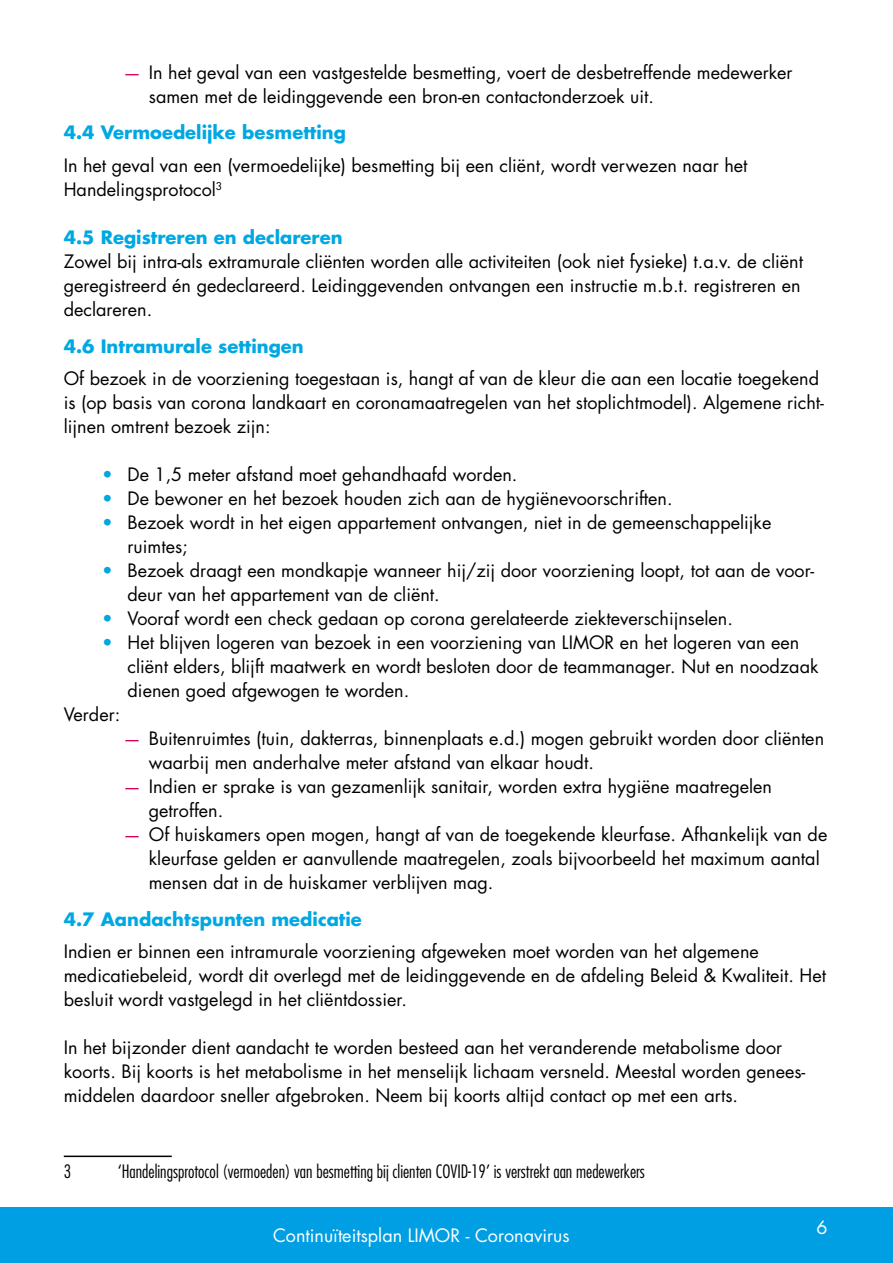
<style>
.page{position:relative;width:893px;height:1263px;background:#fff}
.page>*{position:absolute;margin:0;border:0;box-sizing:border-box;transform-origin:0 0}
.t1{font:18px/24px "Futura Std";color:#000}
.t2{font:700 18px "Futura Std";color:#00a8e3}
.t3{font:300 condensed 18px "Futura Std";color:#000}
.t4{font:18px "Futura Std";color:#fff}
.s1{color:#d5035e}
.s2{color:#00a8e3}
</style>
<div class="page">
<div style="left:0;top:1208px;width:893px;height:55px;background:#009fe3"></div>
<hr style="left:64px;top:1155px;width:108px;height:2px;background:#000">
<p class="t1" style="left:149px;top:60px;width:645px;text-indent:-26px"><span class="s1">—</span> In het geval van een vastgestelde besmetting, voert de desbetreffende medewerker samen met de leidinggevende een bron-en contactonderzoek uit.</p>
<p class="t2" style="left:64px;top:121px;width:284px">4.4 Vermoedelijke besmetting</p>
<p class="t1" style="left:64px;top:153px;width:685px">In het geval van een (vermoedelijke) besmetting bij een cliënt, wordt verwezen naar het<br>Handelingsprotocol<sup>3</sup></p>
<p class="t2" style="left:64px;top:225px;width:280px">4.5 Registreren en declareren</p>
<p class="t1" style="left:64px;top:249px;width:741px">Zowel bij intra-als extramurale cliënten worden alle activiteiten (ook niet fysieke) t.a.v. de cliënt geregistreerd én gedeclareerd. Leidinggevenden ontvangen een instructie m.b.t. registreren en declareren.</p>
<p class="t2" style="left:64px;top:334px;width:241px">4.6 Intramurale settingen</p>
<p class="t1" style="left:64px;top:367px;width:762px">Of bezoek in de voorziening toegestaan is, hangt af van de kleur die aan een locatie toegekend is (op basis van corona landkaart en coronamaatregelen van het stoplichtmodel). Algemene richt&shy;lijnen omtrent bezoek zijn:</p>
<p class="t1" style="left:102px;top:463px;width:417px"><span class="s2">•</span> De 1,5 meter afstand moet gehandhaafd worden.</p>
<p class="t1" style="left:102px;top:487px;width:572px"><span class="s2">•</span> De bewoner en het bezoek houden zich aan de hygiënevoorschriften.</p>
<p class="t1" style="left:128px;top:511px;width:645px;text-indent:-26px"><span class="s2">•</span> Bezoek wordt in het eigen appartement ontvangen, niet in de gemeenschappelijke ruimtes;</p>
<p class="t1" style="left:128px;top:559px;width:688px;text-indent:-26px"><span class="s2">•</span> Bezoek draagt een mondkapje wanneer hij/zij door voorziening loopt, tot aan de voor&shy;deur van het appartement van de cliënt.</p>
<p class="t1" style="left:102px;top:607px;width:632px"><span class="s2">•</span> Vooraf wordt een check gedaan op corona gerelateerde ziekteverschijnselen.</p>
<p class="t1" style="left:102px;top:631px;width:699px"><span class="s2">•</span> Het blijven logeren van bezoek in een voorziening van LIMOR en het logeren van een</p>
<p class="t1" style="left:128px;top:655px;width:692px">cliënt elders, blijft maatwerk en wordt besloten door de teammanager. Nut en noodzaak</p>
<p class="t1" style="left:128px;top:679px;width:283px">dienen goed afgewogen te worden.</p>
<p class="t1" style="left:64px;top:703px;width:58px">Verder:</p>
<p class="t1" style="left:149px;top:727px;width:677px;text-indent:-26px"><span class="s1">—</span> Buitenruimtes (tuin, dakterras, binnenplaats e.d.) mogen gebruikt worden door cliënten waarbij men anderhalve meter afstand van elkaar houdt.</p>
<p class="t1" style="left:149px;top:775px;width:625px;text-indent:-26px"><span class="s1">—</span> Indien er sprake is van gezamenlijk sanitair, worden extra hygiëne maatregelen getroffen.</p>
<p class="t1" style="left:149px;top:823px;width:680px;text-indent:-26px"><span class="s1">—</span> Of huiskamers open mogen, hangt af van de toegekende kleurfase. Afhankelijk van de kleurfase gelden er aanvullende maatregelen, zoals bijvoorbeeld het maximum aantal mensen dat in de huiskamer verblijven mag.</p>
<p class="t2" style="left:64px;top:907px;width:300px">4.7 Aandachtspunten medicatie</p>
<p class="t1" style="left:64px;top:940px;width:764px">Indien er binnen een intramurale voorziening afgeweken moet worden van het algemene medicatiebeleid, wordt dit overlegd met de leidinggevende en de afdeling Beleid &amp; Kwaliteit. Het besluit wordt vastgelegd in het cliëntdossier.</p>
<p class="t1" style="left:64px;top:1036px;width:743px">In het bijzonder dient aandacht te worden besteed aan het veranderende metabolisme door koorts. Bij koorts is het metabolisme in het menselijk lichaam versneld. Meestal worden genees&shy;middelen daardoor sneller afgebroken. Neem bij koorts altijd contact op met een arts.</p>
<p class="t3" style="left:64px;top:1160px;width:9px">3</p>
<p class="t3" style="left:118px;top:1160px;width:529px">‘Handelingsprotocol (vermoeden) van besmetting bij clienten COVID-19’ is verstrekt aan medewerkers</p>
<p class="t4" style="left:273px;top:1223px;width:298px">Continuïteitsplan LIMOR - Coronavirus</p>
<p class="t4" style="left:816px;top:1216px;width:13px">6</p>
</div>
